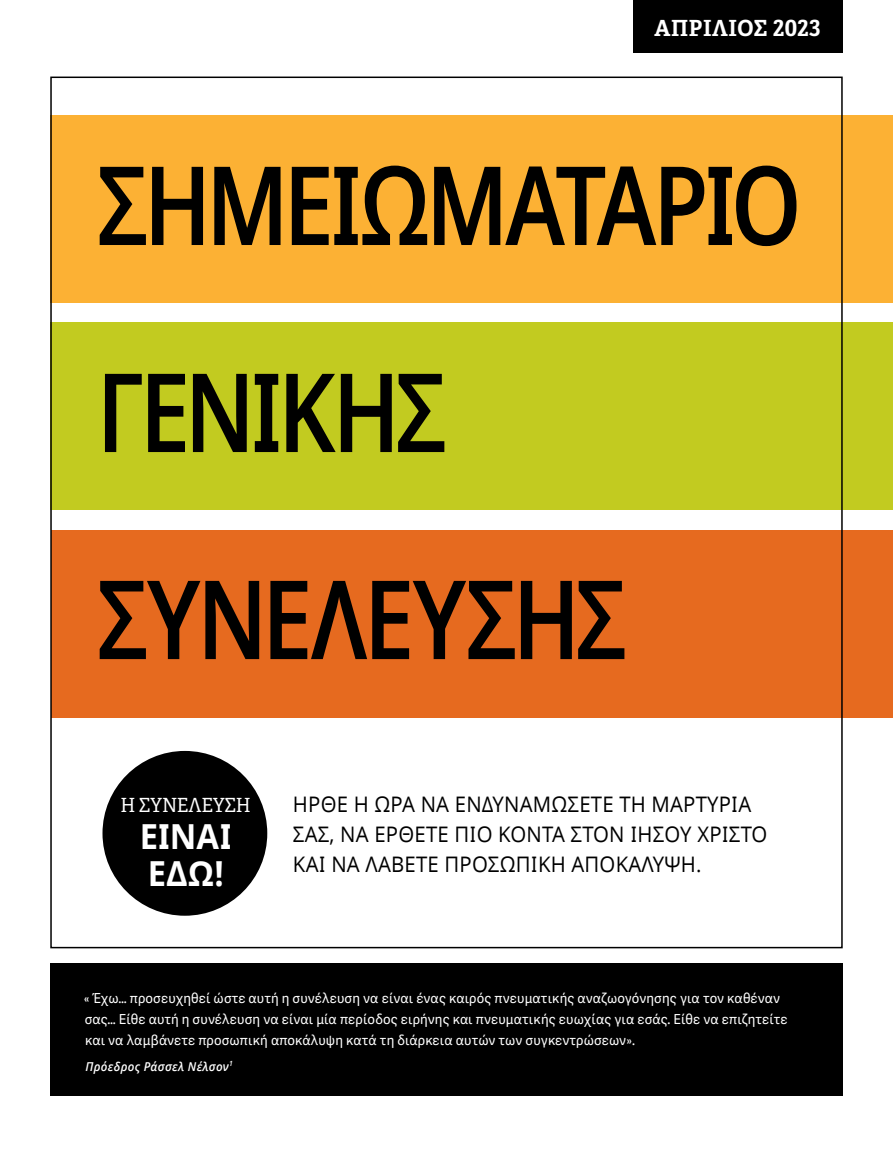
<style>
.page{position:relative;width:893px;height:1161px;background:#fff}
.page>*{position:absolute;margin:0;border:0;box-sizing:border-box;transform-origin:0 0}
.Art__Title{font:600 109.5px/207px "Dots Solid Condlds Lat";letter-spacing:-.045em;color:#000;scale:.9 1}
.Annotation_Title{font:700 34.5px/37px "Dots Solidlds Lat";color:#fff;scale:.95 1}
.Art__Title_Number{font:700 22.2px "Helam Slablds Lat";letter-spacing:.025em;color:#fff;scale:.95 1}
.Annotation{font:21.45px/30px "Dots Solidlds Lat";letter-spacing:.01em;color:#000;scale:.95 1}
.Annotation_Title-2{font:19.5px "Helam Slablds Lat";letter-spacing:-.01em;color:#fff;scale:.95 1}
.Callout_para{font:13.8px/21px "Helamlds Lat";color:#fff;scale:.95 1}
.Callout_citation{font:italic 600 12.3px "Dots Solidlds Lat";letter-spacing:.025em;color:#fff;scale:.95 1}
</style>
<div class="page">
<div style="left:51px;top:530px;width:842px;height:188px;background:#e66a1f"></div>
<div style="left:50px;top:323px;width:843px;height:187px;background:#c2cb20"></div>
<div style="left:50px;top:115px;width:843px;height:187px;background:#fcb134"></div>
<div style="left:102px;top:751px;width:165px;height:165px;background:#000;border-radius:50%"></div>
<div style="left:633px;top:0;width:210px;height:52px;background:#000"></div>
<div style="left:50px;top:963px;width:793px;height:133px;background:#000"></div>
<p class="Art__Title_Number" style="left:655px;top:10px;width:176px">ΑΠΡΊΛΙΟΣ 2023</p>
<p class="Art__Title" style="left:97px;top:103px;width:785px">ΣΗΜΕΙΩΜΑΤΆΡΙΟ<br>ΓΕΝΙΚΉΣ<br>ΣΥΝΈΛΕΥΣΗΣ</p>
<p class="Annotation_Title-2" style="left:121px;top:790px;width:139px">Η ΣΥΝΈΛΕΥΣΗ</p>
<p class="Annotation_Title" style="left:140px;top:819px;width:95px">ΕΊΝΑΙ<br>ΕΔΏ!</p>
<p class="Annotation" style="left:293px;top:789px;width:498px">ΉΡΘΕ Η ΏΡΑ ΝΑ ΕΝΔΥΝΑΜΏΣΕΤΕ ΤΗ ΜΑΡΤΥΡΊΑ<br>ΣΑΣ, ΝΑ Έ ΡΘΕΤΕ ΠΙΟ ΚΟΝΤΆ ΣΤΟΝ ΙΗ ΣΟΎ ΧΡΙΣΤΌ<br>ΚΑΙ ΝΑ ΛΆΒΕΤΕ ΠΡΟΣΩΠΙΚΉ ΑΠΟΚΆΛΥΨΗ .</p>
<p class="Callout_para" style="left:84px;top:987px;width:742px">« Έχω… προσευχηθεί ώστε αυτή η συνέλευση να είναι ένας καιρός πνευματικής αναζωογόνησης για τον καθέναν σας… Είθε αυτή η συνέλευση να είναι μία περίοδος ειρήνης και πνευματικής ευωχίας για εσάς. Είθε να επιζητείτε και να λαμβάνετε προσωπική αποκάλυψη κατά τη διάρκεια αυτών των συγκεντρώσεων».</p>
<p class="Callout_citation" style="left:86px;top:1057px;width:157px">Πρόεδρος Ράσσελ Νέλσον<sup>1</sup></p>
</div>
